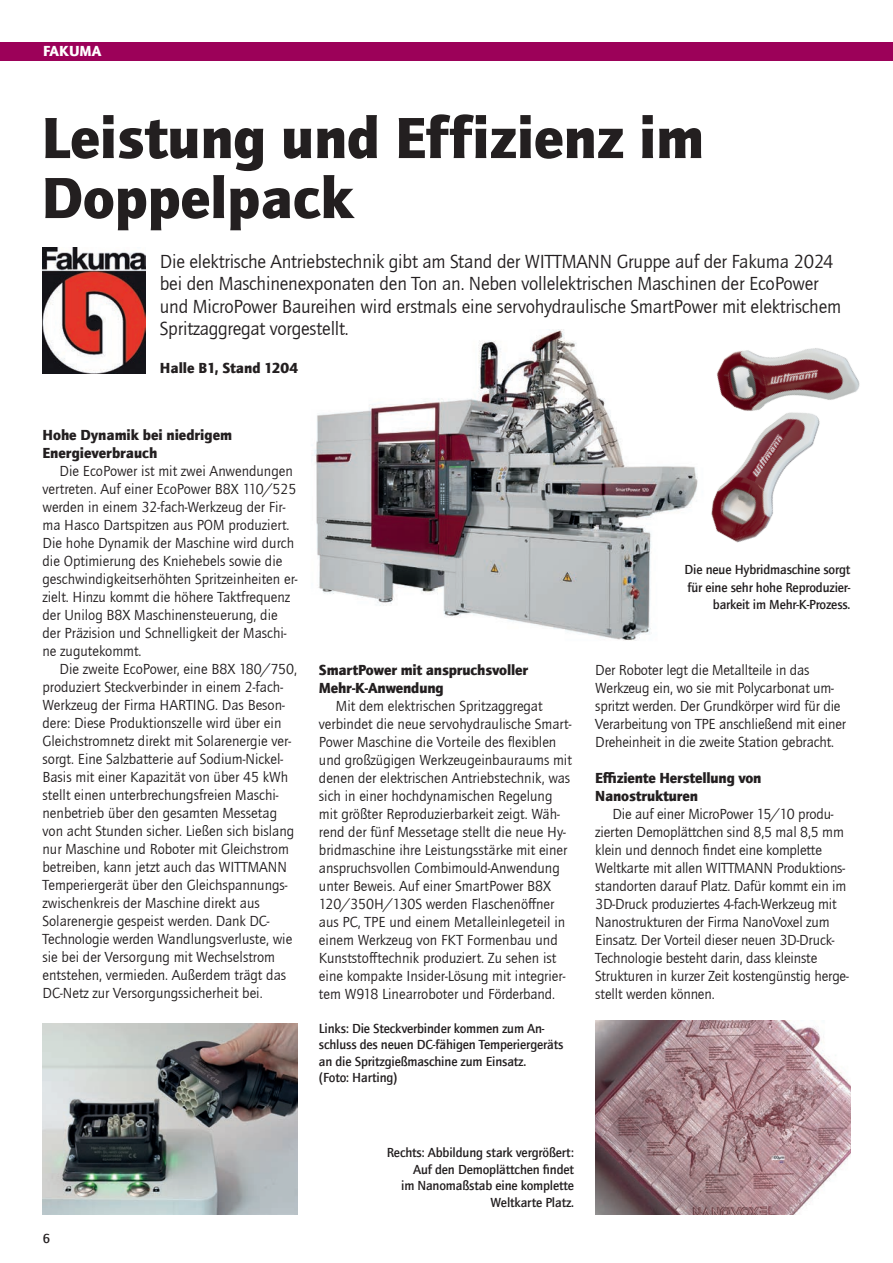
<style>
.page{position:relative;width:893px;height:1263px;background:#fff}
.page>*{position:absolute;margin:0;border:0;box-sizing:border-box;transform-origin:0 0}
.t1{font:900 60px/60px "Quay Sans ITC Com";color:#231f20}
.t2{font:19.5px/22.5px "Quay Sans ITC Com";letter-spacing:-.01em;color:#231f20}
.t3{font:15px/18px "Quay Sans ITC Com";color:#231f20}
.t4{font:900 15px/18px "Quay Sans ITC Com";letter-spacing:-.01em;color:#231f20}
.t5{font:900 15px "Quay Sans ITC Com";color:#fff}
.t6{font:500 13.5px/16.5px "Quay Sans ITC Com";letter-spacing:-.01em;color:#231f20;text-align:right}
</style>
<div class="page">
<div style="left:0;top:43px;width:893px;height:18px;background:#9c0159"></div>
<img style="left:312px;top:330px;width:339px;height:311px">
<img style="left:43px;top:248px;width:102px;height:126px">
<img style="left:597px;top:330px;width:263px;height:255px">
<img style="left:43px;top:1023px;width:254px;height:191px">
<img style="left:595px;top:1020px;width:255px;height:195px">
<p class="t5" style="left:43px;top:41px;width:60px">FAKUMA</p>
<h1 class="t1" style="left:42px;top:106px;width:664px">Leistung und Effizienz im<br>Doppelpack</h1>
<p class="t2" style="left:160px;top:250px;width:683px">Die elektrische Antriebstechnik gibt am Stand der WITTMANN Gruppe auf der Fakuma 2024 bei den Maschinenexponaten den Ton an. Neben vollelektrischen Maschinen der EcoPower und MicroPower Baureihen wird erstmals eine servohydraulische SmartPower mit elektrischem Spritzaggregat vorgestellt.</p>
<p class="t4" style="left:160px;top:358px;width:140px">Halle B1, Stand 1204</p>
<p class="t4" style="left:43px;top:426px;width:191px">Hohe Dynamik bei niedrigem<br>Energieverbrauch</p>
<p class="t3" style="left:43px;top:462px;width:257px;text-indent:17px">Die EcoPower ist mit zwei Anwendungen vertreten. Auf einer EcoPower B8X 110/525 werden in einem 32-fach-Werkzeug der Fir&shy;ma Hasco Dartspitzen aus POM produziert.<br>Die hohe Dynamik der Maschine wird durch die Optimierung des Kniehebels sowie die geschwindigkeitserhöhten Spritzeinheiten er&shy;zielt. Hinzu kommt die höhere Taktfrequenz der Unilog B8X Maschinensteuerung, die der Präzision und Schnelligkeit der Maschi&shy;ne zugutekommt.</p>
<p class="t3" style="left:43px;top:660px;width:256px;text-indent:17px">Die zweite EcoPower, eine B8X 180/750, produziert Steckverbinder in einem 2-fach-Werkzeug der Firma HARTING. Das Beson&shy;dere: Diese Produktionszelle wird über ein Gleichstromnetz direkt mit Solarenergie ver&shy;sorgt. Eine Salzbatterie auf Sodium-Nickel-Basis mit einer Kapazität von über 45 kWh stellt einen unterbrechungsfreien Maschi&shy;nenbetrieb über den gesamten Messetag von acht Stunden sicher. Ließen sich bislang nur Maschine und Roboter mit Gleichstrom betreiben, kann jetzt auch das WITTMANN Temperiergerät über den Gleichspannungs&shy;zwischenkreis der Maschine direkt aus Solarenergie gespeist werden. Dank DC-Technologie werden Wandlungsverluste, wie sie bei der Versorgung mit Wechselstrom entstehen, vermieden. Außerdem trägt das DC-Netz zur Versorgungssicherheit bei.</p>
<p class="t4" style="left:319px;top:660px;width:211px">SmartPower mit anspruchsvoller<br>Mehr-K-Anwendung</p>
<p class="t3" style="left:319px;top:696px;width:255px;text-indent:17px">Mit dem elektrischen Spritzaggregat verbindet die neue servohydraulische Smart-Power Maschine die Vorteile des flexiblen und großzügigen Werkzeugeinbauraums mit denen der elektrischen Antriebstechnik, was sich in einer hochdynamischen Regelung mit größter Reproduzierbarkeit zeigt. Wäh&shy;rend der fünf Messetage stellt die neue Hy&shy;bridmaschine ihre Leistungsstärke mit einer anspruchsvollen Combimould-Anwendung unter Beweis. Auf einer SmartPower B8X 120/350H/130S werden Flaschenöffner aus PC, TPE und einem Metalleinlegeteil in einem Werkzeug von FKT Formenbau und Kunststofftechnik produziert. Zu sehen ist eine kompakte Insider-Lösung mit integrier&shy;tem W918 Linearroboter und Förderband.</p>
<p class="t6" style="left:319px;top:1020px;width:246px;text-align:left">Links: Die Steckverbinder kommen zum An&shy;schluss des neuen DC-fähigen Temperiergeräts an die Spritzgießmaschine zum Einsatz.<br>(Foto: Harting)</p>
<p class="t6" style="left:684px;top:560px;width:167px;line-height:17.7px">Die neue Hybridmaschine sorgt für eine sehr hohe Reproduzier&shy;barkeit im Mehr-K-Prozess.</p>
<p class="t3" style="left:595px;top:660px;width:252px">Der Roboter legt die Metallteile in das Werkzeug ein, wo sie mit Polycarbonat um&shy;spritzt werden. Der Grundkörper wird für die Verarbeitung von TPE anschließend mit einer Dreheinheit in die zweite Station gebracht.</p>
<p class="t4" style="left:595px;top:768px;width:168px">Effiziente Herstellung von<br>Nanostrukturen</p>
<p class="t3" style="left:595px;top:804px;width:255px;text-indent:17px">Die auf einer MicroPower 15/10 produ&shy;zierten Demoplättchen sind 8,5 mal 8,5 mm klein und dennoch findet eine komplette Weltkarte mit allen WITTMANN Produktions&shy;standorten darauf Platz. Dafür kommt ein im 3D-Druck produziertes 4-fach-Werkzeug mit Nanostrukturen der Firma NanoVoxel zum Einsatz. Der Vorteil dieser neuen 3D-Druck-Technologie besteht darin, dass kleinste Strukturen in kurzer Zeit kostengünstig herge&shy;stellt werden können.</p>
<p class="t6" style="left:43px;top:1230px;width:9px">6</p>
<p class="t6" style="left:387px;top:1144px;width:189px">Rechts: Abbildung stark vergrößert:<br>Auf den Demoplättchen findet<br>im Nanomaßstab eine komplette<br>Weltkarte Platz.</p>
</div>
